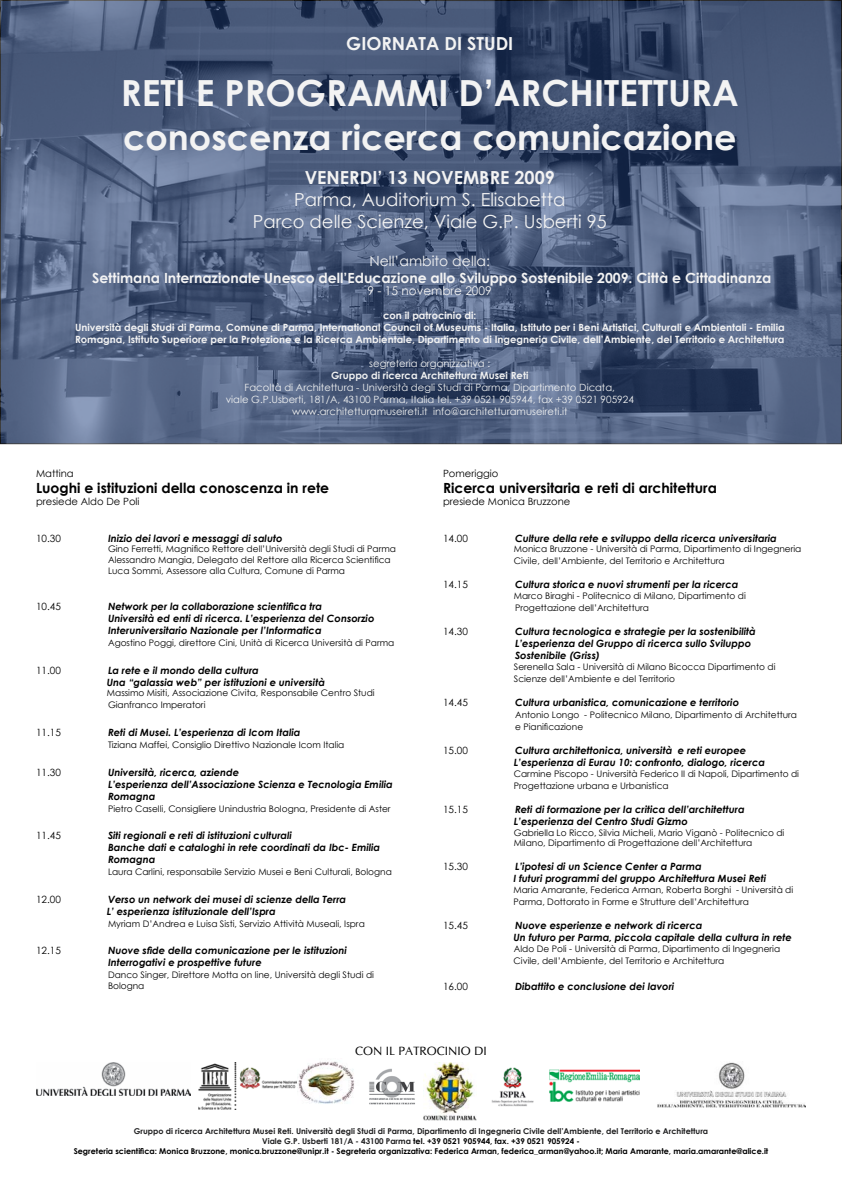
<style>
.page{position:relative;width:842px;height:1191px;background:#fff}
.page>*{position:absolute;margin:0;border:0;box-sizing:border-box;transform-origin:0 0}
.t1{font:700 36px "Century Gothic";color:#f3f3f3}
.t2{font:700 35px "Century Gothic";color:#f3f3f3}
.t3{font:18px/21.6px "Century Gothic";color:#f3f3f3;text-align:center}
.t4{font:700 18px "Century Gothic";color:#f3f3f3}
.t5{font:700 14px "Century Gothic";color:#f3f3f3}
.t6{font:700 14px "Century Gothic";color:#000}
.t7{font:14px "Century Gothic";color:#f3f3f3}
.t8{font:12px "CG Omega";color:#000}
.t9{font:12px "Century Gothic";color:#f3f3f3}
.t10{font:italic 700 10px/12px "Century Gothic";color:#000}
.t11{font:700 10px/12px "Century Gothic";color:#f3f3f3;text-align:center}
.t12{font:10px/12px "Century Gothic";color:#f0f1f1;text-align:center}
.t13{font:10px "Century Gothic";color:#000}
.t14{font:700 10px "Century Gothic";color:#f0f1f1}
.t15{font:9px/12px "Century Gothic";color:#000}
.t16{font:700 8px/9.6px "Century Gothic";color:#000;text-align:center}
.s1{color:#1f1f20}
</style>
<div class="page">
<svg style="left:2px;top:2px;width:838px;height:440px;background:#4c5d7d"></svg>
<img style="left:657px;top:1062px;width:149px;height:45px">
<img style="left:549px;top:1069px;width:91px;height:32px">
<img style="left:198px;top:1062px;width:99px;height:47px">
<img style="left:298px;top:1061px;width:56px;height:43px">
<img style="left:36px;top:1062px;width:154px;height:33px">
<img style="left:369px;top:1068px;width:46px;height:37px">
<img style="left:423px;top:1062px;width:54px;height:58px">
<img style="left:491px;top:1067px;width:43px;height:40px">
<h3 class="t4" style="left:346px;top:30px;width:169px">GIORNATA DI STUDI</h3>
<h1 class="t1" style="left:121px;top:66px;width:619px">RETI E PROGRAMMI D’ARCHITETTURA</h1>
<h2 class="t2" style="left:123px;top:110px;width:615px">conoscenza ricerca comunicazione</h2>
<h3 class="t4" style="left:305px;top:164px;width:252px">VENERDI’ 13 NOVEMBRE 2009</h3>
<h3 class="t3" style="left:253px;top:188px;width:355px">Parma, Auditorium S. Elisabetta<br>Parco delle Scienze, Viale G.P. Usberti 95</h3>
<h3 class="t7" style="left:369px;top:251px;width:122px">Nell’ambito della:</h3>
<h3 class="t5" style="left:92px;top:267px;width:681px">Settimana Internazionale Unesco dell’Educazione allo Sviluppo Sostenibile 2009. Città e Cittadinanza</h3>
<h3 class="t9" style="left:368px;top:282px;width:126px">9 - 15 novembre 2009</h3>
<p class="t11" style="left:75px;top:309px;width:711px">con il patrocinio di:<br>Università degli Studi di Parma, Comune di Parma, International Council of Museums - Italia, Istituto per i Beni Artistici, Culturali e Ambientali - Emilia<br>Romagna, Istituto Superiore per la Protezione e la Ricerca Ambientale, Dipartimento di Ingegneria Civile, dell’Ambiente, del Territorio e Architettura</p>
<p class="t12" style="left:369px;top:357px;width:122px">segreteria organizzativa :</p>
<p class="t14" style="left:331px;top:367px;width:199px">Gruppo di ricerca Architettura Musei Reti</p>
<p class="t12" style="left:226px;top:381px;width:410px">Facoltà di Architettura - Università degli Studi di Parma, Dipartimento Dicata,<br>viale G.P.Usberti, 181/A, 43100 Parma, Italia tel. +39 0521 905944, fax +39 0521 905924 www.architetturamuseireti.it info@architetturamuseireti.it</p>
<p class="t13" style="left:36px;top:466px;width:39px">Mattina</p>
<h3 class="t6" style="left:36px;top:478px;width:295px">Luoghi e istituzioni della conoscenza in rete</h3>
<p class="t13" style="left:36px;top:495px;width:105px">presiede Aldo De Poli</p>
<p class="t13" style="left:36px;top:531px;width:26px">10.30</p>
<p class="t10" style="left:108px;top:531px;width:176px">Inizio dei lavori e messaggi di saluto</p>
<p class="t15" style="left:108px;top:543px;width:289px;line-height:10.8px">Gino Ferretti, Magnifico Rettore dell’Università degli Studi di Parma<br>Alessandro Mangia, Delegato del Rettore alla Ricerca Scientifica<br>Luca Sommi, Assessore alla Cultura, Comune di Parma</p>
<p class="t13" style="left:36px;top:599px;width:26px">10.45</p>
<p class="t10" style="left:108px;top:600px;width:268px">Network per la collaborazione scientifica tra<br>Università ed enti di ricerca. L’esperienza del Consorzio<br>Interuniversitario Nazionale per l’Informatica</p>
<p class="t15" style="left:108px;top:636px;width:288px">Agostino Poggi, direttore Cini, Unità di Ricerca Università di Parma</p>
<p class="t13" style="left:36px;top:663px;width:26px">11.00</p>
<p class="t10" style="left:107px;top:663px;width:219px">La rete e il mondo della cultura<br>Una “galassia web” per istituzioni e università</p>
<p class="t15" style="left:107px;top:687px;width:269px">Massimo Misiti, Associazione Civita, Responsabile Centro Studi<br>Gianfranco Imperatori</p>
<p class="t13" style="left:36px;top:725px;width:26px">11.15</p>
<p class="t10" style="left:108px;top:726px;width:194px">Reti di Musei. L’esperienza di Icom Italia</p>
<p class="t15" style="left:108px;top:738px;width:238px">Tiziana Maffei, Consiglio Direttivo Nazionale Icom Italia</p>
<p class="t13" style="left:36px;top:765px;width:26px">11.30</p>
<p class="t10" style="left:108px;top:765px;width:286px">Università, ricerca, aziende<br>L’esperienza dell’Associazione Scienza e Tecnologia Emilia<br>Romagna</p>
<p class="t15" style="left:108px;top:802px;width:284px">Pietro Caselli, Consigliere Unindustria Bologna, Presidente di Aster</p>
<p class="t13" style="left:36px;top:828px;width:26px">11.45</p>
<p class="t10" style="left:108px;top:829px;width:274px">Siti regionali e reti di istituzioni culturali<br>Banche dati e cataloghi in rete coordinati da Ibc- Emilia<br>Romagna</p>
<p class="t15" style="left:108px;top:866px;width:285px">Laura Carlini, responsabile Servizio Musei e Beni Culturali, Bologna</p>
<p class="t13" style="left:36px;top:892px;width:26px">12.00</p>
<p class="t10" style="left:107px;top:892px;width:241px">Verso un network dei musei di scienze della Terra<br>L’ esperienza istituzionale dell’Ispra</p>
<p class="t15" style="left:108px;top:917px;width:258px">Myriam D’Andrea e Luisa Sisti, Servizio Attività Museali, Ispra</p>
<p class="t13" style="left:36px;top:943px;width:26px">12.15</p>
<p class="t10" style="left:108px;top:944px;width:240px">Nuove sfide della comunicazione per le istituzioni<br>Interrogativi e prospettive future</p>
<p class="t15" style="left:108px;top:969px;width:268px;line-height:10.8px">Danco Singer, Direttore Motta on line, Università degli Studi di<br>Bologna</p>
<p class="t13" style="left:443px;top:466px;width:57px">Pomeriggio</p>
<h3 class="t6" style="left:443px;top:478px;width:275px">Ricerca universitaria e reti di architettura</h3>
<p class="t13" style="left:443px;top:495px;width:129px">presiede Monica Bruzzone</p>
<p class="t13" style="left:443px;top:531px;width:26px">14.00</p>
<p class="t10" style="left:515px;top:531px;width:263px">Culture della rete e sviluppo della ricerca universitaria</p>
<p class="t15" style="left:514px;top:543px;width:289px">Monica Bruzzone - Università di Parma, Dipartimento di Ingegneria<br>Civile, dell’Ambiente, del Territorio e Architettura</p>
<p class="t13" style="left:443px;top:577px;width:26px">14.15</p>
<p class="t10" style="left:515px;top:578px;width:225px">Cultura storica e nuovi strumenti per la ricerca</p>
<p class="t15" style="left:514px;top:590px;width:233px">Marco Biraghi - Politecnico di Milano, Dipartimento di<br>Progettazione dell’Architettura</p>
<p class="t13" style="left:443px;top:624px;width:26px">14.30</p>
<p class="t10" style="left:515px;top:625px;width:242px">Cultura tecnologica e strategie per la sostenibilità<br>L’esperienza del Gruppo di ricerca sullo Sviluppo<br>Sostenibile (Griss)</p>
<p class="t15" style="left:514px;top:660px;width:263px">Serenella Sala - Università di Milano Bicocca Dipartimento di<br>Scienze dell’Ambiente e del Territorio</p>
<p class="t13" style="left:443px;top:695px;width:26px">14.45</p>
<p class="t10" style="left:515px;top:696px;width:225px">Cultura urbanistica, comunicazione e territorio</p>
<p class="t15" style="left:515px;top:708px;width:284px">Antonio Longo - Politecnico Milano, Dipartimento di Architettura e Pianificazione</p>
<p class="t13" style="left:443px;top:743px;width:26px">15.00</p>
<p class="t10" style="left:514px;top:744px;width:253px">Cultura architettonica, università e reti europee<br>L’esperienza di Eurau 10: confronto, dialogo, ricerca</p>
<p class="t15" style="left:514px;top:767px;width:287px">Carmine Piscopo - Università Federico II di Napoli, Dipartimento di<br>Progettazione urbana e Urbanistica</p>
<p class="t13" style="left:443px;top:802px;width:26px">15.15</p>
<p class="t10" style="left:514px;top:802px;width:232px">Reti di formazione per la critica dell’architettura<br>L’esperienza del Centro Studi Gizmo</p>
<p class="t15" style="left:514px;top:827px;width:272px;line-height:10.8px">Gabriella Lo Ricco, Silvia Micheli, Mario Viganò - Politecnico di<br>Milano, Dipartimento di Progettazione dell’Architettura</p>
<p class="t13" style="left:443px;top:859px;width:26px">15.30</p>
<p class="t10" style="left:514px;top:860px;width:254px">L’ipotesi di un Science Center a Parma<br>I futuri programmi del gruppo Architettura Musei Reti</p>
<p class="t15" style="left:514px;top:884px;width:281px">Maria Amarante, Federica Arman, Roberta Borghi - Università di<br>Parma, Dottorato in Forme e Strutture dell’Architettura</p>
<p class="t13" style="left:443px;top:918px;width:26px">15.45</p>
<p class="t10" style="left:514px;top:919px;width:280px">Nuove esperienze e network di ricerca<br>Un futuro per Parma, piccola capitale della cultura in rete</p>
<p class="t15" style="left:514px;top:942px;width:268px">Aldo De Poli - Università di Parma, Dipartimento di Ingegneria<br>Civile, dell’Ambiente, del Territorio e Architettura</p>
<p class="t13" style="left:443px;top:979px;width:26px">16.00</p>
<p class="t10" style="left:515px;top:980px;width:161px">Dibattito e conclusione dei lavori</p>
<h3 class="t8" style="left:355px;top:1044px;width:133px">CON IL PATROCINIO DI</h3>
<p class="t16" style="left:74px;top:1126px;width:696px"><span class="s1">Gruppo di ricerca Architettura Musei Reti. Università degli Studi di Parma, Dipartimento di Ingegneria Civile dell’Ambiente, del Territorio e Architettura<br>Viale G.P. Usberti 181/A - 43100 Parma</span> tel. +39 0521 905944, fax. +39 0521 905924 -<br>Segreteria scientifica: Monica Bruzzone, monica.bruzzone@unipr.it - Segreteria organizzativa: Federica Arman, federica_arman@yahoo.it; Maria Amarante, maria.amarante@alice.it</p>
</div>
